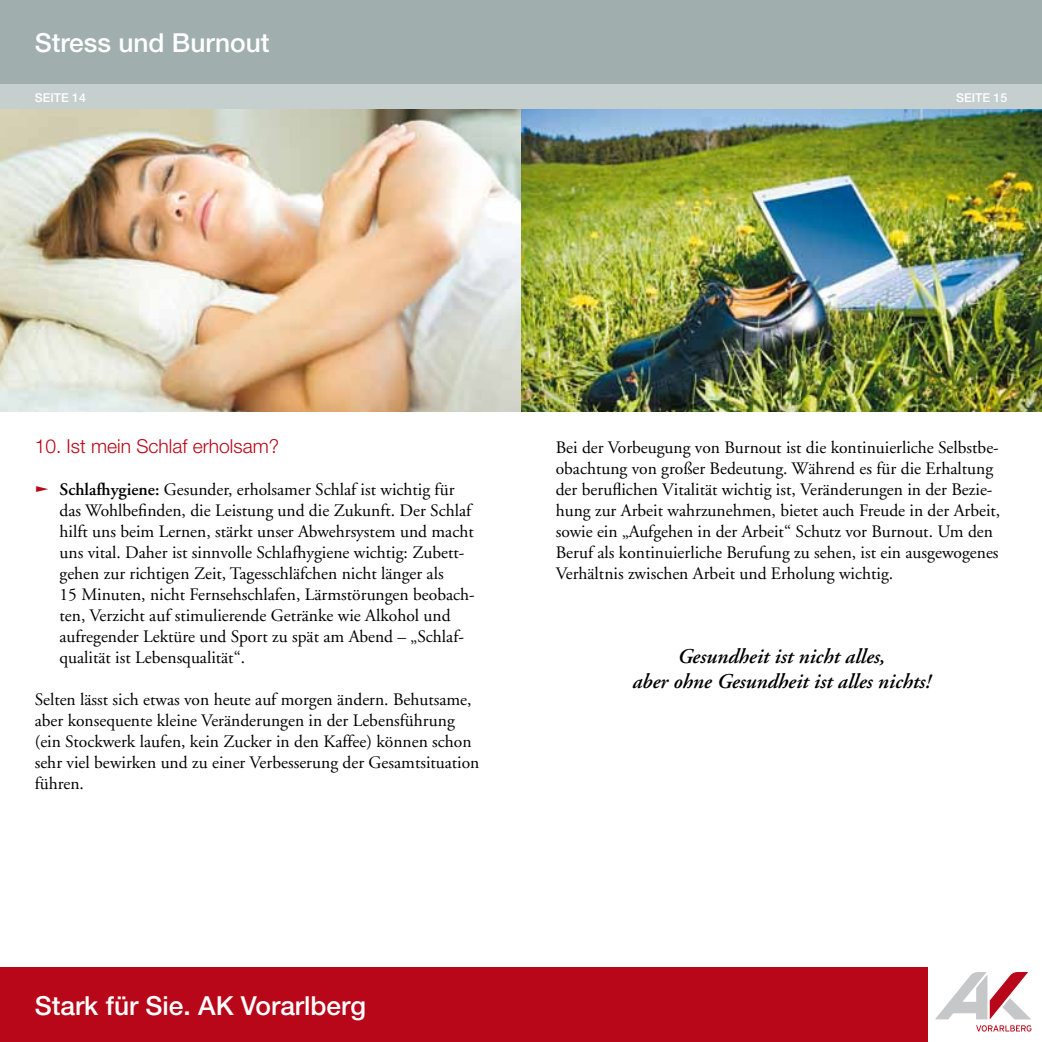
<style>
.page{position:relative;width:1042px;height:1042px;background:#fff}
.page>*{position:absolute;margin:0;border:0;box-sizing:border-box;transform-origin:0 0}
.t1{font:500 26.25px "Helvetica Neue LT";color:#fff}
.t2{font:italic 600 21px/25.2px "Adobe Garamond";color:#000;text-align:center}
.t3{font:300 19.25px "Helvetica Neue LT";color:#b80718}
.t4{font:17.5px/21px "Adobe Garamond";color:#000}
.t5{font:500 12.25px "Helvetica Neue LT";color:#fff}
.s1{color:#b80718}
.s2{font-weight:600}
</style>
<div class="page">
<div style="left:0;top:0;width:521px;height:84px;background:#a0afae"></div>
<div style="left:0;top:84px;width:521px;height:25px;background:#c5cfce"></div>
<div style="left:0;top:967px;width:521px;height:75px;background:#b80718"></div>
<div style="left:521px;top:0;width:521px;height:84px;background:#a0afae"></div>
<div style="left:521px;top:84px;width:521px;height:25px;background:#c5cfce"></div>
<div style="left:521px;top:967px;width:407px;height:75px;background:#b80718"></div>
<svg style="left:935px;top:972px;width:96px;height:47px"></svg>
<svg style="left:976px;top:1025px;width:55px;height:6px"></svg>
<img style="left:0;top:109px;width:1042px;height:303px">
<h1 class="t1" style="left:35px;top:27px;width:236px">Stress und Burnout</h1>
<p class="t5" style="left:35px;top:90px;width:53px">SEITE 14</p>
<p class="t5" style="left:956px;top:90px;width:53px">SEITE 15</p>
<p class="t3" style="left:35px;top:434px;width:246px">10. Ist mein Schlaf erholsam?</p>
<p class="t4" style="left:60px;top:479px;width:417px;text-indent:-25px"><span class="s1">❑</span> <span class="s2">Schlafhygiene:</span> Gesunder, erholsamer Schlaf ist wichtig für das Wohlbefinden, die Leistung und die Zukunft. Der Schlaf hilft uns beim Lernen, stärkt unser Abwehrsystem und macht uns vital. Daher ist sinnvolle Schlafhygiene wichtig: Zubett&shy;gehen zur richtigen Zeit, Tagesschläfchen nicht länger als<br>15 Minuten, nicht Fernsehschlafen, Lärmstörungen beobach&shy;ten, Verzicht auf stimulierende Getränke wie Alkohol und aufregender Lektüre und Sport zu spät am Abend – „Schlaf&shy;qualität ist Lebensqualität“.</p>
<p class="t4" style="left:35px;top:689px;width:446px">Selten lässt sich etwas von heute auf morgen ändern. Behutsame, aber konsequente kleine Veränderungen in der Lebensführung (ein Stockwerk laufen, kein Zucker in den Kaffee) können schon sehr viel bewirken und zu einer Verbesserung der Gesamtsituation führen.</p>
<p class="t4" style="left:556px;top:437px;width:446px">Bei der Vorbeugung von Burnout ist die kontinuierliche Selbstbe&shy;obachtung von großer Bedeutung. Während es für die Erhaltung der beruflichen Vitalität wichtig ist, Veränderungen in der Bezie&shy;hung zur Arbeit wahrzunehmen, bietet auch Freude in der Arbeit, sowie ein „Aufgehen in der Arbeit“ Schutz vor Burnout. Um den Beruf als kontinuierliche Berufung zu sehen, ist ein ausgewogenes Verhältnis zwischen Arbeit und Erholung wichtig.</p>
<p class="t2" style="left:632px;top:644px;width:300px">Gesundheit ist nicht alles,<br>aber ohne Gesundheit ist alles nichts!</p>
<h1 class="t1" style="left:35px;top:990px;width:333px">Stark für Sie. AK Vorarlberg</h1>
</div>
